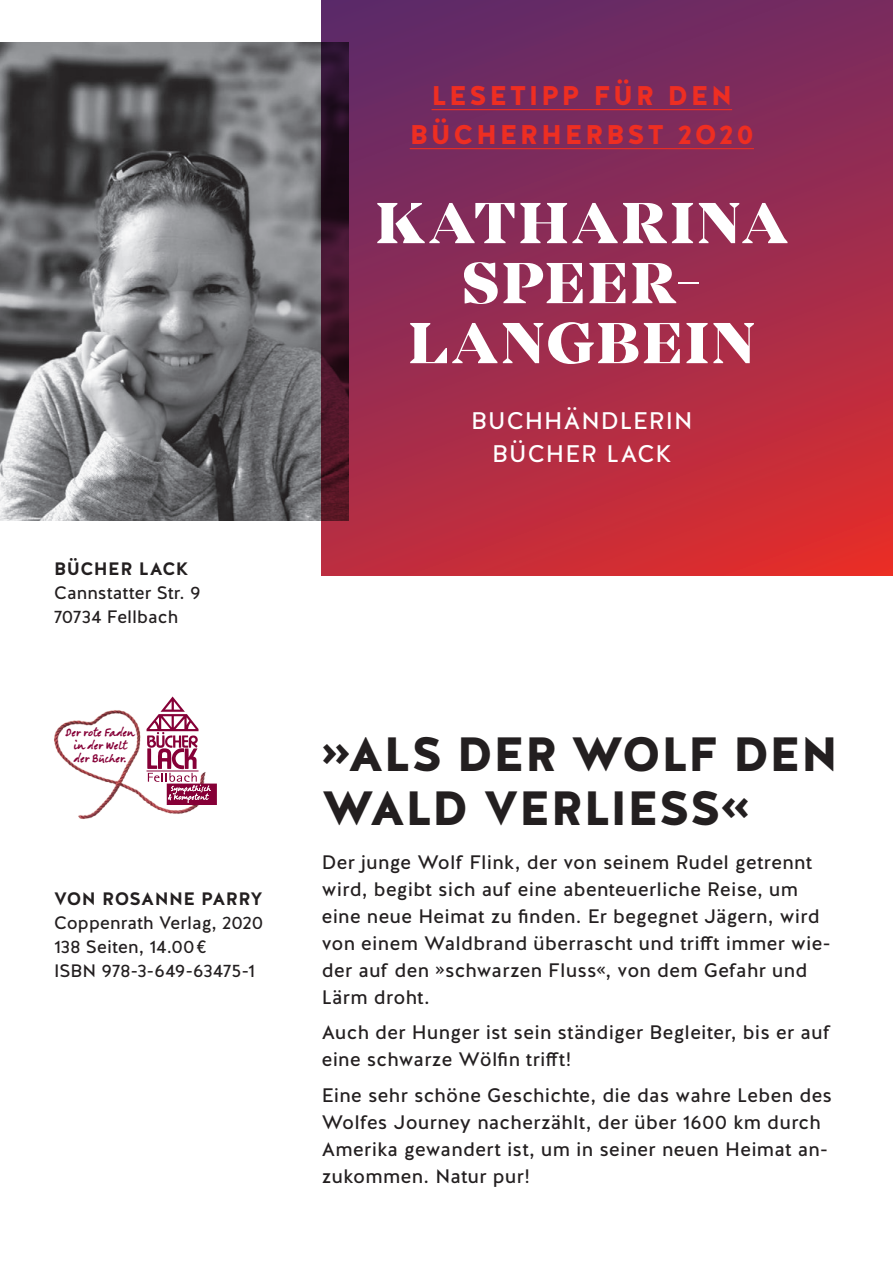
<style>
.page{position:relative;width:893px;height:1263px;background:#fff}
.page>*{position:absolute;margin:0;border:0;box-sizing:border-box;transform-origin:0 0}
.t1{font:800 60px/60px "Mirador";letter-spacing:.06em;color:#fff;text-align:center}
.t2{font:900 48px/54px "Halis GR";color:#231f20}
.t3{font:900 27px/39px "Halis GR";letter-spacing:.095em;color:#ee2e22;text-align:center}
.t4{font:24px/33px "Halis GR";letter-spacing:.045em;color:#fff;text-align:center}
.t5{font:19.5px/27px "Halis GR";letter-spacing:.015em;color:#231f20}
.t6{font:18px/24px "Halis GR";letter-spacing:.005em;color:#231f20}
.t7{font:700 18px "Halis GR";letter-spacing:.02em;color:#231f20}
.t8{font:10.65px/12.8px "Berranger Hand ITC";color:#860037;text-align:center}
</style>
<div class="page">
<img style="left:0;top:43px;width:322px;height:477px">
<svg style="left:322px;top:0;width:571px;height:575px;background:#972b4c"></svg>
<hr style="left:432px;top:109px;width:300px;height:1px;background:#ee2e22">
<hr style="left:410px;top:148px;width:344px;height:1px;background:#ee2e22">
<img style="left:54px;top:710px;width:145px;height:109px">
<svg style="left:147px;top:696px;width:70px;height:109px"></svg>
<p class="t7" style="left:54px;top:557px;width:136px">BÜCHER LACK</p>
<p class="t6" style="left:54px;top:581px;width:148px">Cannstatter Str. 9<br>70734 Fellbach</p>
<p class="t8" style="left:66px;top:727px;width:70px">Der rote Faden in der Welt der Bücher.</p>
<p class="t7" style="left:54px;top:887px;width:210px">VON ROSANNE PARRY</p>
<p class="t6" style="left:54px;top:911px;width:211px">Coppenrath Verlag, 2020<br>138 Seiten, 14.00€<br>ISBN 978-3-649-63475-1</p>
<h3 class="t3" style="left:410px;top:77px;width:346px">LESETIPP FÜR DEN<br>BÜCHERHERBST 2O20</h3>
<h1 class="t1" style="left:376px;top:195px;width:413px">KATHARINA<br>SPEER-<br>LANGBEIN</h1>
<p class="t4" style="left:471px;top:405px;width:223px">BUCHHÄNDLERIN<br>BÜCHER LACK</p>
<h2 class="t2" style="left:322px;top:728px;width:518px">»ALS DER WOLF DEN<br>WALD VERLIESS«</h2>
<p class="t5" style="left:322px;top:849px;width:511px">Der junge Wolf Flink, der von seinem Rudel getrennt wird, begibt sich auf eine abenteuerliche Reise, um eine neue Heimat zu finden. Er begegnet Jägern, wird von einem Waldbrand überrascht und trifft immer wie&shy;der auf den »schwarzen Fluss«, von dem Gefahr und Lärm droht.</p>
<p class="t5" style="left:322px;top:1019px;width:510px">Auch der Hunger ist sein ständiger Begleiter, bis er auf eine schwarze Wölfin trifft!</p>
<p class="t5" style="left:322px;top:1082px;width:512px">Eine sehr schöne Geschichte, die das wahre Leben des Wolfes Journey nacherzählt, der über 1600 km durch Amerika gewandert ist, um in seiner neuen Heimat an&shy;zukommen. Natur pur!</p>
</div>
